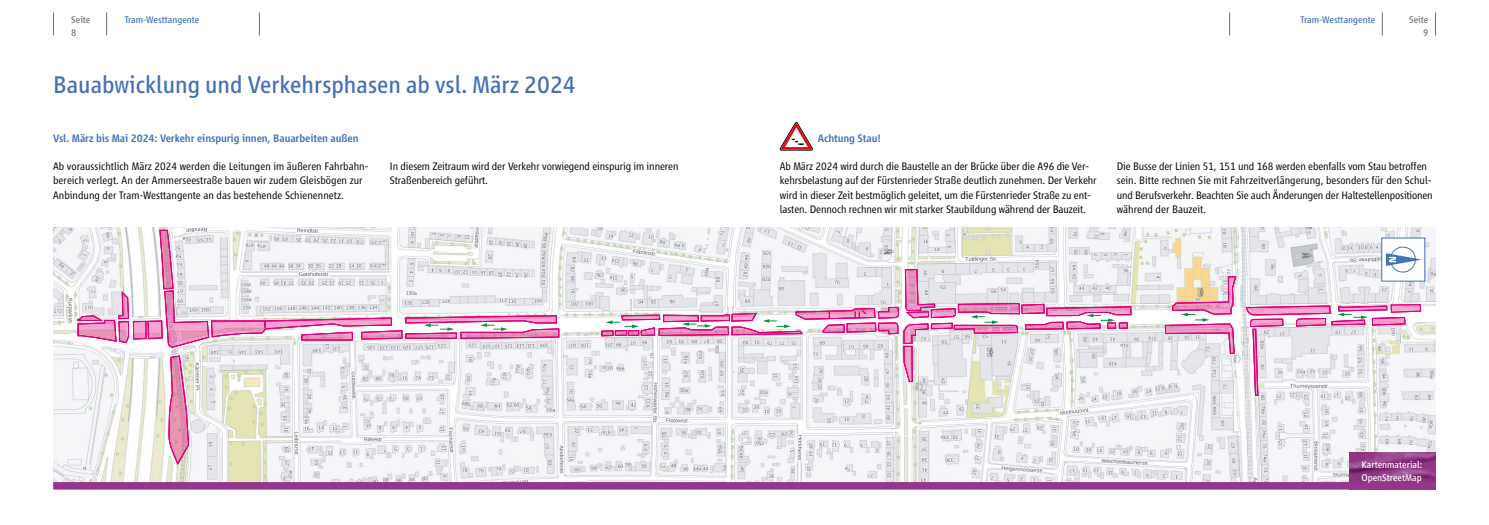
<style>
.page{position:relative;width:1489px;height:525px;background:#fff}
.page>*{position:absolute;margin:0;border:0;box-sizing:border-box;transform-origin:0 0}
.t1{font:25px "Vialog LT Pro";color:#4470b6}
.t2{font:300 11.25px/14.1px "Vialog LT Pro";letter-spacing:-.01em;color:#000}
.t3{font:500 11.25px "Vialog LT Pro";letter-spacing:-.01em;color:#4470b6}
.t4{font:10px "Vialog LT Pro";color:#4470b6}
.t5{font:10px/12.5px "Vialog LT Pro";color:#fff}
.t6{font:10px/12.5px "Vialog LT Pro";color:#706f6f;text-align:right}
</style>
<div class="page">
<img style="left:53px;top:227px;width:1382px;height:255px">
<svg style="left:77px;top:229px;width:1159px;height:237px"></svg>
<svg style="left:1245px;top:304px;width:190px;height:92px"></svg>
<img style="left:1349px;top:452px;width:86px;height:30px">
<svg style="left:779px;top:122px;width:33px;height:28px"></svg>
<svg style="left:1229px;top:12px;width:1px;height:23px"></svg>
<svg style="left:53px;top:12px;width:1px;height:23px"></svg>
<svg style="left:106px;top:12px;width:1px;height:23px"></svg>
<svg style="left:1381px;top:12px;width:1px;height:23px"></svg>
<svg style="left:259px;top:12px;width:1px;height:23px"></svg>
<div style="left:1381px;top:237px;width:43px;height:44px;background:#fff"></div>
<div style="left:1389px;top:247px;width:26px;height:25px;border:1px solid #4470b6;border-radius:50%"></div>
<svg style="left:1386px;top:253px;width:35px;height:13px"></svg>
<div style="left:53px;top:482px;width:1382px;height:7px;background:#96368b"></div>
<p class="t6" style="left:71px;top:14px;width:21px;text-align:left">Seite<br>8</p>
<p class="t4" style="left:125px;top:14px;width:76px">Tram-Westtangente</p>
<p class="t4" style="left:1300px;top:14px;width:76px">Tram-Westtangente</p>
<h1 class="t1" style="left:53px;top:71px;width:524px">Bauabwicklung und Verkehrsphasen ab vsl. März 2024</h1>
<p class="t6" style="left:1408px;top:14px;width:21px">Seite<br>9</p>
<p class="t3" style="left:53px;top:132px;width:307px">Vsl. März bis Mai 2024: Verkehr einspurig innen, Bauarbeiten außen</p>
<p class="t3" style="left:817px;top:132px;width:65px">Achtung Stau!</p>
<p class="t2" style="left:390px;top:159px;width:290px">In diesem Zeitraum wird der Verkehr vorwiegend einspurig im inneren<br>Straßenbereich geführt.</p>
<p class="t2" style="left:1116px;top:159px;width:317px">Die Busse der Linien 51, 151 und 168 werden ebenfalls vom Stau betroffen sein. Bitte rechnen Sie mit Fahrzeitverlängerung, besonders für den Schul&shy;und Berufsverkehr. Beachten Sie auch Änderungen der Haltestellenpositionen während der Bauzeit.</p>
<p class="t2" style="left:53px;top:159px;width:316px">Ab voraussichtlich März 2024 werden die Leitungen im äußeren Fahrbahn&shy;bereich verlegt. An der Ammerseestraße bauen wir zudem Gleisbögen zur<br>Anbindung der Tram-Westtangente an das bestehende Schienennetz.</p>
<p class="t2" style="left:780px;top:159px;width:318px">Ab März 2024 wird durch die Baustelle an der Brücke über die A96 die Ver&shy;kehrsbelastung auf der Fürstenrieder Straße deutlich zunehmen. Der Verkehr wird in dieser Zeit bestmöglich geleitet, um die Fürstenrieder Straße zu ent&shy;lasten. Dennoch rechnen wir mit starker Staubildung während der Bauzeit.</p>
<p class="t5" style="left:1361px;top:458px;width:62px">Kartenmaterial:<br>OpenStreetMap</p>
</div>
